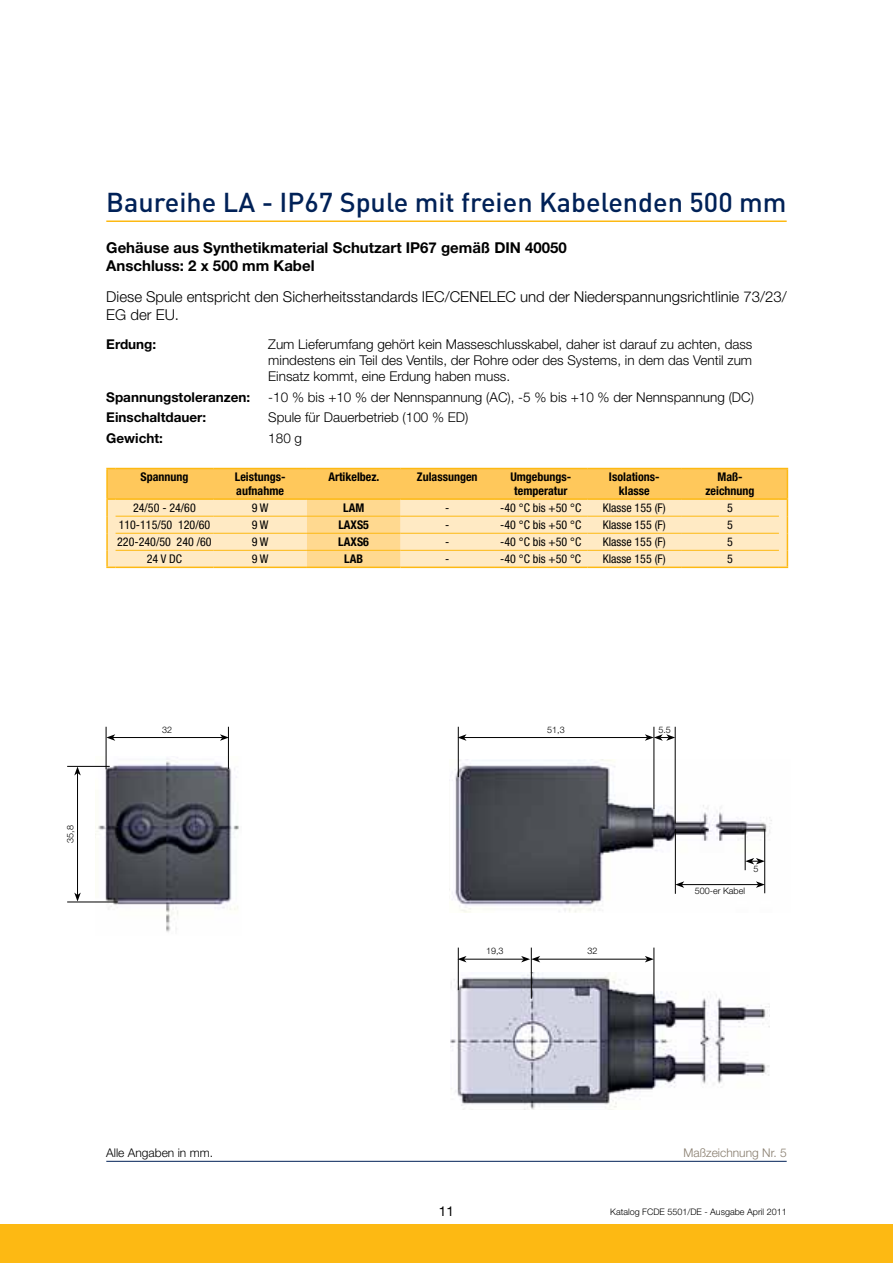
<style>
.page{position:relative;width:893px;height:1263px;background:#fff}
.page>*{position:absolute;margin:0;border:0;box-sizing:border-box;transform-origin:0 0}
.t1{font:500 27px "DINOT";color:#002157}
.t2{font:300 15px/18px "Helvetica Neue LT Std";color:#000}
.t3{font:700 15px/18px "Helvetica Neue LT Std";color:#000}
.t4{font:300 13.5px/16.2px "Helvetica Neue LT Std";color:#000;text-align:justify}
.t5{font:700 13.5px "Helvetica Neue LT Std";color:#000}
.t6{font:13.5px "Helvetica Neue LT Std";color:#000}
.t7{font:condensed 12px "Helvetica Neue LT Std";color:#000}
.t8{font:700 condensed 12px/13.5px "Helvetica Neue LT Std";color:#000;text-align:center}
.t9{font:300 12px "Helvetica Neue LT Std";color:#000}
.t10{font:300 12px "Helvetica Neue LT Std";color:#887d6e}
.t11{font:300 9px "Helvetica Neue LT Std";color:#000}
</style>
<div class="page">
<div style="left:0;top:1225px;width:893px;height:38px;background:#fdb913"></div>
<img style="left:96px;top:756px;width:143px;height:176px">
<img style="left:452px;top:759px;width:320px;height:153px">
<img style="left:451px;top:972px;width:319px;height:138px">
<hr style="left:67px;top:766px;width:43px;height:1px;background:#000">
<hr style="left:67px;top:902px;width:51px;height:1px;background:#000">
<hr style="left:106px;top:727px;width:1px;height:42px;background:#000">
<hr style="left:228px;top:727px;width:1px;height:42px;background:#000">
<hr style="left:675px;top:829px;width:1px;height:65px;background:#000">
<hr style="left:764px;top:829px;width:1px;height:64px;background:#000">
<hr style="left:458px;top:727px;width:1px;height:50px;background:#000">
<hr style="left:654px;top:727px;width:1px;height:82px;background:#000">
<hr style="left:458px;top:947px;width:1px;height:43px;background:#000">
<hr style="left:654px;top:947px;width:1px;height:52px;background:#000">
<hr style="left:531px;top:947px;width:1px;height:52px;background:#000">
<hr style="left:675px;top:727px;width:1px;height:96px;background:#000">
<hr style="left:745px;top:829px;width:1px;height:41px;background:#000">
<hr style="left:77px;top:773px;width:1px;height:122px;background:#000">
<svg style="left:74px;top:892px;width:7px;height:9px"></svg>
<svg style="left:74px;top:766px;width:7px;height:9px"></svg>
<hr style="left:113px;top:737px;width:109px;height:1px;background:#000">
<svg style="left:220px;top:734px;width:9px;height:7px"></svg>
<svg style="left:106px;top:734px;width:9px;height:7px"></svg>
<hr style="left:464px;top:737px;width:183px;height:1px;background:#000">
<svg style="left:458px;top:734px;width:8px;height:7px"></svg>
<svg style="left:645px;top:734px;width:30px;height:7px"></svg>
<hr style="left:682px;top:884px;width:76px;height:1px;background:#000">
<svg style="left:756px;top:881px;width:9px;height:7px"></svg>
<svg style="left:675px;top:881px;width:9px;height:7px"></svg>
<svg style="left:745px;top:858px;width:20px;height:6px"></svg>
<hr style="left:464px;top:959px;width:60px;height:1px;background:#000">
<svg style="left:458px;top:956px;width:8px;height:6px"></svg>
<hr style="left:538px;top:959px;width:109px;height:1px;background:#000">
<svg style="left:645px;top:956px;width:9px;height:6px"></svg>
<svg style="left:521px;top:956px;width:19px;height:6px"></svg>
<hr style="left:106px;top:220px;width:681px;height:2px;background:#fdb913">
<hr style="left:106px;top:1161px;width:681px;height:1px;background:#002157">
<svg style="left:106px;top:468px;width:682px;height:100px;background:#feda93"></svg>
<h1 class="t1" style="left:106px;top:184px;width:682px">Baureihe LA - IP67 Spule mit freien Kabelenden 500 mm</h1>
<p class="t3" style="left:106px;top:238px;width:462px">Gehäuse aus Synthetikmaterial Schutzart IP67 gemäß DIN 40050<br>Anschluss: 2 x 500 mm Kabel</p>
<p class="t2" style="left:106px;top:287px;width:682px">Diese Spule entspricht den Sicherheitsstandards IEC/CENELEC und der Niederspannungsrichtlinie 73/23/<br>EG der EU.</p>
<p class="t5" style="left:106px;top:336px;width:52px">Erdung:</p>
<p class="t4" style="left:268px;top:336px;width:486px">Zum Lieferumfang gehört kein Masseschlusskabel, daher ist darauf zu achten, dass mindestens ein Teil des Ventils, der Rohre oder des Systems, in dem das Ventil zum Einsatz kommt, eine Erdung haben muss.</p>
<p class="t5" style="left:106px;top:388px;width:146px">Spannungstoleranzen:</p>
<p class="t4" style="left:268px;top:388px;width:487px">-10 % bis +10 % der Nennspannung (AC), -5 % bis +10 % der Nennspannung (DC)</p>
<p class="t5" style="left:106px;top:409px;width:101px">Einschaltdauer:</p>
<p class="t4" style="left:268px;top:409px;width:202px">Spule für Dauerbetrieb (100 % ED)</p>
<p class="t5" style="left:106px;top:429px;width:58px">Gewicht:</p>
<p class="t4" style="left:268px;top:429px;width:35px">180 g</p>
<p class="t8" style="left:140px;top:470px;width:49px">Spannung</p>
<p class="t8" style="left:235px;top:470px;width:52px;text-align:left">Leistungs&shy;aufnahme</p>
<p class="t8" style="left:328px;top:470px;width:53px">Artikelbez.</p>
<p class="t8" style="left:417px;top:470px;width:62px">Zulassungen</p>
<p class="t8" style="left:510px;top:470px;width:62px">Umgebungs&shy;temperatur</p>
<p class="t8" style="left:609px;top:470px;width:52px">Isolations&shy;klasse</p>
<p class="t8" style="left:705px;top:470px;width:51px">Maß&shy;zeichnung</p>
<p class="t7" style="left:133px;top:501px;width:64px">24/50 - 24/60</p>
<p class="t7" style="left:252px;top:501px;width:18px">9 W</p>
<p class="t8" style="left:343px;top:501px;width:23px">LAM</p>
<p class="t7" style="left:445px;top:501px;width:6px">-</p>
<p class="t7" style="left:500px;top:501px;width:82px">-40 °C bis +50 °C</p>
<p class="t7" style="left:603px;top:501px;width:65px">Klasse 155 (F)</p>
<p class="t7" style="left:727px;top:501px;width:7px">5</p>
<p class="t7" style="left:119px;top:518px;width:93px">110-115/50 120/60</p>
<p class="t7" style="left:252px;top:518px;width:18px">9 W</p>
<p class="t8" style="left:338px;top:518px;width:32px">LAXS5</p>
<p class="t7" style="left:445px;top:518px;width:6px">-</p>
<p class="t7" style="left:500px;top:518px;width:82px">-40 °C bis +50 °C</p>
<p class="t7" style="left:603px;top:518px;width:65px">Klasse 155 (F)</p>
<p class="t7" style="left:727px;top:518px;width:7px">5</p>
<p class="t7" style="left:117px;top:535px;width:96px">220-240/50 240 /60</p>
<p class="t7" style="left:252px;top:535px;width:18px">9 W</p>
<p class="t8" style="left:338px;top:535px;width:32px">LAXS6</p>
<p class="t7" style="left:445px;top:535px;width:6px">-</p>
<p class="t7" style="left:500px;top:535px;width:82px">-40 °C bis +50 °C</p>
<p class="t7" style="left:603px;top:535px;width:65px">Klasse 155 (F)</p>
<p class="t7" style="left:727px;top:535px;width:7px">5</p>
<p class="t7" style="left:147px;top:552px;width:37px">24 V DC</p>
<p class="t7" style="left:252px;top:552px;width:18px">9 W</p>
<p class="t8" style="left:344px;top:552px;width:20px">LAB</p>
<p class="t7" style="left:445px;top:552px;width:6px">-</p>
<p class="t7" style="left:500px;top:552px;width:82px">-40 °C bis +50 °C</p>
<p class="t7" style="left:603px;top:552px;width:65px">Klasse 155 (F)</p>
<p class="t7" style="left:727px;top:552px;width:7px">5</p>
<p class="t11" style="left:65px;top:843px;width:19px;rotate:-90deg">35,8</p>
<p class="t11" style="left:162px;top:724px;width:12px">32</p>
<p class="t11" style="left:547px;top:724px;width:19px">51,3</p>
<p class="t11" style="left:486px;top:945px;width:19px">19,3</p>
<p class="t11" style="left:587px;top:945px;width:12px">32</p>
<p class="t11" style="left:658px;top:724px;width:14px">5.5</p>
<p class="t11" style="left:695px;top:885px;width:52px">500-er Kabel</p>
<p class="t11" style="left:753px;top:863px;width:7px">5</p>
<p class="t9" style="left:106px;top:1145px;width:108px">Alle Angaben in mm.</p>
<p class="t10" style="left:683px;top:1145px;width:105px">Maßzeichnung Nr. 5</p>
<p class="t6" style="left:439px;top:1203px;width:17px">11</p>
<p class="t11" style="left:610px;top:1206px;width:178px">Katalog FCDE 5501/DE - Ausgabe April 2011</p>
</div>
